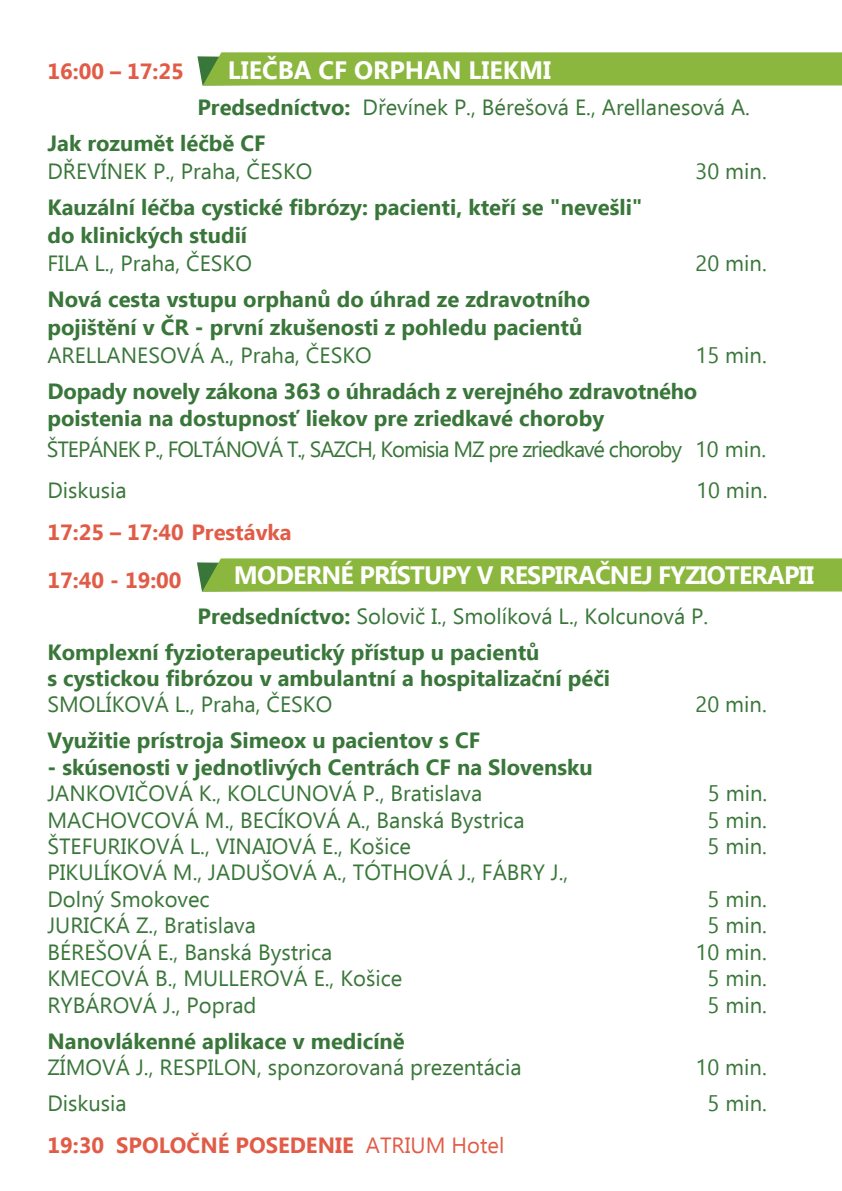
<style>
.page{position:relative;width:842px;height:1191px;background:#fff}
.page>*{position:absolute;margin:0;border:0;box-sizing:border-box;transform-origin:0 0}
.t1{font:700 25.2px "Ebrima";letter-spacing:-.03em;color:#fff}
.t2{font:700 25.2px "Ebrima";color:#fff}
.t3{font:22px/36px "Ebrima";color:#397639}
.t4{font:700 22px/28px "Ebrima";color:#397639}
.t5{font:700 22px/48px "Ebrima";color:#e15c47}
.t6{font:22px "Ebrima";letter-spacing:-.05em;color:#397639}
.s1{font-weight:700}
.s2{font-weight:400}
</style>
<div class="page">
<div style="left:197px;top:52px;width:645px;height:33px;background:#8cb73f"></div>
<div style="left:197px;top:558px;width:645px;height:33px;background:#8cb73f"></div>
<p class="t5" style="left:47px;top:48px;width:138px">16:00 – 17:25</p>
<p class="t2" style="left:228px;top:51px;width:325px">LIEČBA CF ORPHAN LIEKMI</p>
<p class="t3" style="left:47px;top:89px;width:704px;text-indent:150px"><span class="s1">Predsedníctvo:</span> Dřevínek P., Bérešová E., Arellanesová A.<br><span class="s1">Jak rozumět léčbě CF</span></p>
<p class="t3" style="left:47px;top:153px;width:266px">DŘEVÍNEK P., Praha, ČESKO</p>
<p class="t3" style="left:695px;top:153px;width:73px">30 min.</p>
<p class="t4" style="left:47px;top:194px;width:597px">Kauzální léčba cystické fibrózy: pacienti, kteří se "nevešli" do klinických studií</p>
<p class="t3" style="left:47px;top:245px;width:206px">FILA L., Praha, ČESKO</p>
<p class="t3" style="left:695px;top:245px;width:73px">20 min.</p>
<p class="t4" style="left:47px;top:286px;width:544px">Nová cesta vstupu orphanů do úhrad ze zdravotního pojištění v ČR - první zkušenosti z pohledu pacientů</p>
<p class="t3" style="left:47px;top:337px;width:326px">ARELLANESOVÁ A., Praha, ČESKO</p>
<p class="t3" style="left:695px;top:337px;width:73px">15 min.</p>
<p class="t4" style="left:47px;top:379px;width:651px;line-height:26.4px">Dopady novely zákona 363 o úhradách z verejného zdravotného poistenia na dostupnosť liekov pre zriedkavé choroby</p>
<p class="t6" style="left:47px;top:433px;width:721px">ŠTEPÁNEK P., FOLTÁNOVÁ T., SAZCH, Komisia MZ pre zriedkavé choroby 10 min.</p>
<p class="t3" style="left:47px;top:471px;width:81px">Diskusia</p>
<p class="t3" style="left:696px;top:471px;width:73px">10 min.</p>
<p class="t5" style="left:47px;top:509px;width:246px">17:25 – 17:40 Prestávka<br>17:40 - 19:00</p>
<p class="t4" style="left:47px;top:599px;width:662px;line-height:36px;text-indent:150px">Predsedníctvo: <span class="s2">Solovič I., Smolíková L., Kolcunová P.<br></span>Komplexní fyzioterapeutický přístup u pacientů</p>
<p class="t4" style="left:47px;top:665px;width:564px">s cystickou fibrózou v ambulantní a hospitalizační péči</p>
<p class="t3" style="left:47px;top:686px;width:286px">SMOLÍKOVÁ L., Praha, ČESKO</p>
<p class="t3" style="left:695px;top:686px;width:73px">20 min.</p>
<p class="t4" style="left:47px;top:728px;width:434px">Využitie prístroja Simeox u pacientov s CF</p>
<p class="t4" style="left:47px;top:754px;width:547px">- skúsenosti v jednotlivých Centrách CF na Slovensku</p>
<p class="t3" style="left:47px;top:775px;width:436px">JANKOVIČOVÁ K., KOLCUNOVÁ P., Bratislava</p>
<p class="t3" style="left:708px;top:775px;width:61px">5 min.</p>
<p class="t3" style="left:47px;top:801px;width:479px">MACHOVCOVÁ M., BECÍKOVÁ A., Banská Bystrica</p>
<p class="t3" style="left:707px;top:801px;width:61px">5 min.</p>
<p class="t3" style="left:47px;top:828px;width:365px">ŠTEFURIKOVÁ L., VINAIOVÁ E., Košice</p>
<p class="t3" style="left:707px;top:828px;width:61px">5 min.</p>
<p class="t3" style="left:47px;top:859px;width:522px;line-height:26.4px">PIKULÍKOVÁ M., JADUŠOVÁ A., TÓTHOVÁ J., FÁBRY J.,<br>Dolný Smokovec</p>
<p class="t1" style="left:234px;top:556px;width:581px">MODERNÉ PRÍSTUPY V RESPIRAČNEJ FYZIOTERAPII</p>
<p class="t3" style="left:707px;top:880px;width:61px">5 min.</p>
<p class="t3" style="left:47px;top:907px;width:210px">JURICKÁ Z., Bratislava</p>
<p class="t3" style="left:707px;top:907px;width:61px">5 min.</p>
<p class="t3" style="left:47px;top:933px;width:287px">BÉREŠOVÁ E., Banská Bystrica</p>
<p class="t3" style="left:695px;top:933px;width:73px">10 min.</p>
<p class="t3" style="left:47px;top:960px;width:356px">KMECOVÁ B., MULLEROVÁ E., Košice</p>
<p class="t3" style="left:707px;top:960px;width:61px">5 min.</p>
<p class="t3" style="left:47px;top:986px;width:211px">RYBÁROVÁ J., Poprad</p>
<p class="t3" style="left:707px;top:986px;width:61px">5 min.</p>
<p class="t4" style="left:47px;top:1027px;width:359px">Nanovlákenné aplikace v medicíně</p>
<p class="t3" style="left:47px;top:1048px;width:476px">ZÍMOVÁ J., RESPILON, sponzorovaná prezentácia</p>
<p class="t3" style="left:695px;top:1048px;width:73px">10 min.</p>
<p class="t3" style="left:47px;top:1084px;width:81px">Diskusia</p>
<p class="t3" style="left:707px;top:1084px;width:61px">5 min.</p>
<p class="t5" style="left:47px;top:1122px;width:458px">19:30 SPOLOČNÉ POSEDENIE <span class="s2">ATRIUM Hotel</span></p>
</div>
